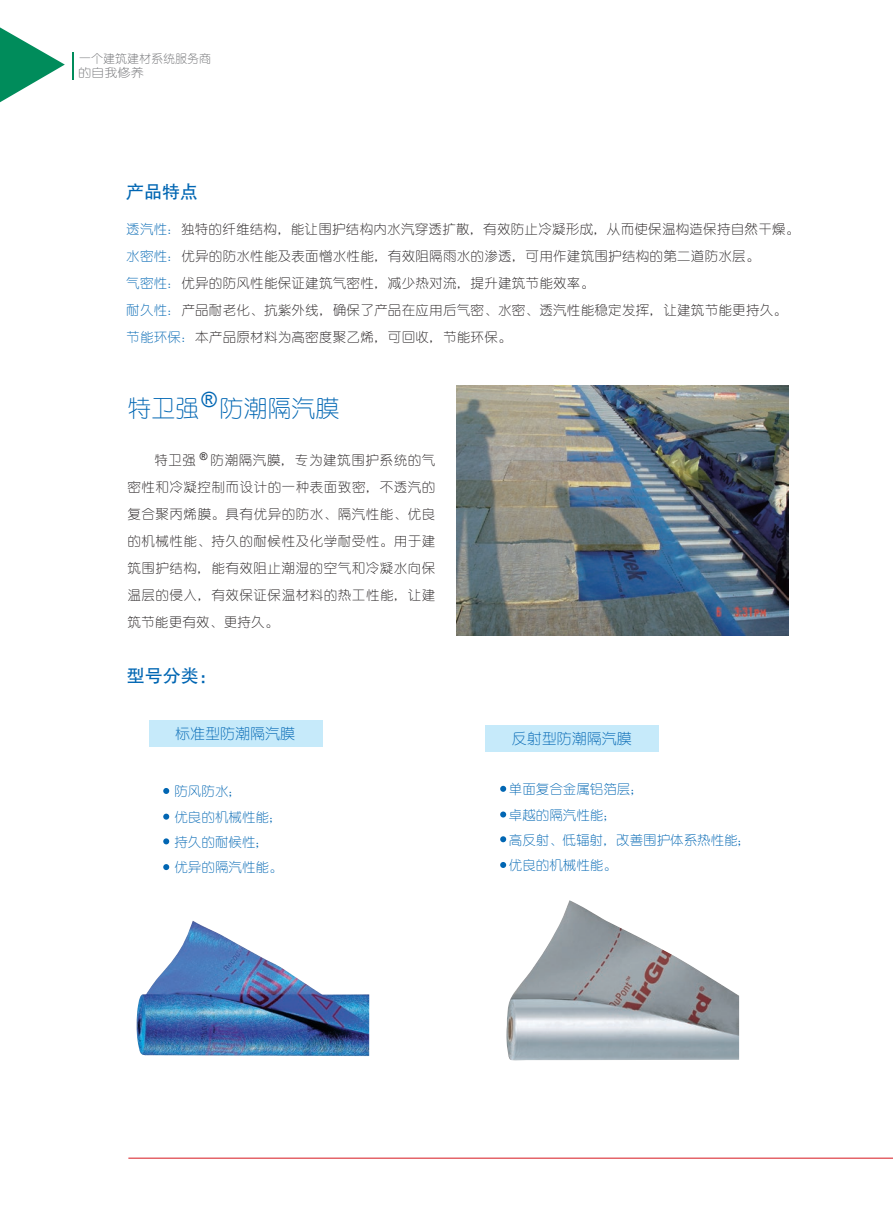
<style>
.page{position:relative;width:893px;height:1212px;background:#fff}
.page>*{position:absolute;margin:0;border:0;box-sizing:border-box;transform-origin:0 0}
.t1{font:24px "Reeji Cloud Yuan Xi GBK";color:#0166b3}
.t2{font:18px "FZHTJW GB1 0";color:#0166b3}
.t3{font:15px "Reeji Cloud Yuan Xi GBK";color:#0166b3}
.t4{font:13.5px/27px "Reeji Cloud Yuan Xi GBK";letter-spacing:.02em;color:#231f20;text-align:justify}
.t5{font:13.5px "Reeji Cloud Yuan Xi GBK";color:#0166b3}
.t6{font:12.15px "Reeji Cloud Yuan Xi GBK";color:#6c6d70;scale:1.09 1}
.t7{font:12px "Reeji Cloud Yuan Xi GBK";color:#6c6d70}
.s1{color:#0166b3}
</style>
<div class="page">
<img style="left:457px;top:386px;width:332px;height:249px">
<div style="left:149px;top:720px;width:173px;height:27px;background:#c6eafa"></div>
<div style="left:486px;top:726px;width:173px;height:26px;background:#c6eafa"></div>
<svg style="left:163px;top:788px;width:6px;height:6px"></svg>
<svg style="left:163px;top:814px;width:6px;height:6px"></svg>
<svg style="left:163px;top:838px;width:6px;height:6px"></svg>
<svg style="left:163px;top:864px;width:6px;height:6px"></svg>
<svg style="left:500px;top:786px;width:6px;height:6px"></svg>
<svg style="left:500px;top:811px;width:6px;height:6px"></svg>
<svg style="left:500px;top:836px;width:6px;height:6px"></svg>
<svg style="left:500px;top:862px;width:6px;height:6px"></svg>
<img style="left:506px;top:900px;width:233px;height:161px">
<img style="left:136px;top:921px;width:233px;height:135px">
<svg style="left:128px;top:1157px;width:765px;height:2px;background:#ea8a8e"></svg>
<svg style="left:73px;top:52px;width:1px;height:28px"></svg>
<svg style="left:0;top:27px;width:65px;height:76px"></svg>
<p class="t7" style="left:79px;top:51px;width:133px">一个建筑建材系统服务商</p>
<p class="t6" style="left:78px;top:65px;width:62px">的自我修养</p>
<p class="t2" style="left:126px;top:182px;width:73px">产品特点</p>
<p class="t4" style="left:126px;top:216px;width:675px"><span class="s1">透汽性：</span>独特的纤维结构，能让围护结构内水汽穿透扩散，有效防止冷凝形成，从而使保温构造保持自然干燥。</p>
<p class="t4" style="left:126px;top:243px;width:635px"><span class="s1">水密性：</span>优异的防水性能及表面憎水性能，有效阻隔雨水的渗透，可用作建筑围护结构的第二道防水层。</p>
<p class="t4" style="left:126px;top:270px;width:469px"><span class="s1">气密性：</span>优异的防风性能保证建筑气密性，减少热对流，提升建筑节能效率。</p>
<p class="t4" style="left:126px;top:297px;width:662px"><span class="s1">耐久性：</span>产品耐老化、抗紫外线，确保了产品在应用后气密、水密、透汽性能稳定发挥，让建筑节能更持久。</p>
<p class="t4" style="left:126px;top:324px;width:387px"><span class="s1">节能环保：</span>本产品原材料为高密度聚乙烯，可回收，节能环保。</p>
<p class="t1" style="left:127px;top:394px;width:214px">特卫强<sup>®</sup>防潮隔汽膜</p>
<p class="t4" style="left:127px;top:447px;width:310px;text-indent:27px">特卫强 <sup>®</sup> 防潮隔汽膜，专为建筑围护系统的气密性和冷凝控制而设计的一种表面致密，不透汽的复合聚丙烯膜。具有优异的防水、隔汽性能、优良的机械性能、持久的耐候性及化学耐受性。用于建筑围护结构，能有效阻止潮湿的空气和冷凝水向保温层的侵入，有效保证保温材料的热工性能，让建筑节能更有效、更持久。</p>
<p class="t2" style="left:127px;top:666px;width:91px">型号分类：</p>
<p class="t3" style="left:175px;top:725px;width:121px">标准型防潮隔汽膜</p>
<p class="t3" style="left:512px;top:730px;width:121px">反射型防潮隔汽膜</p>
<p class="t5" style="left:174px;top:784px;width:69px">防风防水；</p>
<p class="t5" style="left:174px;top:809px;width:109px">优良的机械性能；</p>
<p class="t5" style="left:174px;top:834px;width:96px">持久的耐候性；</p>
<p class="t5" style="left:174px;top:859px;width:109px">优异的隔汽性能。</p>
<p class="t5" style="left:509px;top:782px;width:136px">单面复合金属铝箔层；</p>
<p class="t5" style="left:509px;top:807px;width:109px">卓越的隔汽性能；</p>
<p class="t5" style="left:509px;top:832px;width:244px">高反射、低辐射，改善围护体系热性能；</p>
<p class="t5" style="left:509px;top:857px;width:109px">优良的机械性能。</p>
</div>
